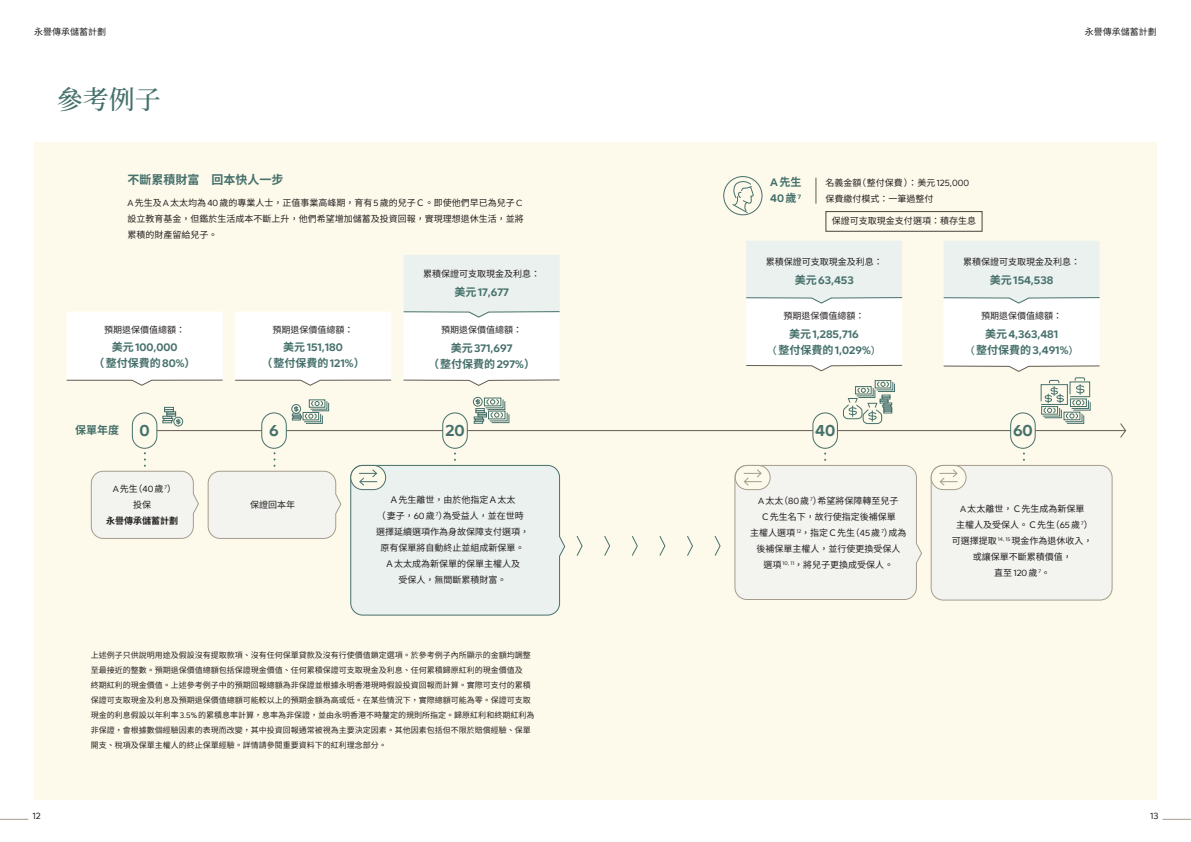
<style>
.page{position:relative;width:1191px;height:842px;background:#fff}
.page>*{position:absolute;margin:0;border:0;box-sizing:border-box;transform-origin:0 0}
.Head{font:500 26px "Noto Serif HK";color:#45706b}
.Body{font:700 16px "Sun Life New Text";color:#45706b}
.Subhead_1{font:700 12px "Noto Sans HK";color:#45706b}
.Body_Table{font:700 11px "Sun Life New Text";color:#45706b}
.Body_Table-2{font:700 11px "Noto Sans HK";color:#45706b}
.Body-2{font:9px/16px "Noto Sans HK";color:#231f20;text-align:center}
.Body-3{font:700 9px/16px "Noto Sans HK";color:#231f20;text-align:center}
.t1{font:9px "Sun Life New Text";color:#231f20}
.Body-4{font:8px/15px "Noto Sans HK";color:#231f20}
.s1{font-family:"Sun Life New Text"}
.s2{font-family:"Noto Sans HK"}
.s3{font-family:"Sun Life New Text";font-weight:400}
.s4{font-weight:400}
</style>
<div class="page">
<div style="left:34px;top:142px;width:561px;height:657px;background:#fefaeb"></div>
<div style="left:595px;top:142px;width:562px;height:657px;background:#fefaeb"></div>
<hr style="left:145px;top:430px;width:980px;height:1px;background:#635b54">
<svg style="left:1119px;top:423px;width:7px;height:15px"></svg>
<div style="left:262px;top:413px;width:24px;height:35px;background:#fefaeb;border-radius:12px"></div>
<div style="left:261px;top:412px;width:26px;height:37px;border:1px solid #45706b;border-radius:12px"></div>
<div style="left:443px;top:413px;width:24px;height:35px;background:#fefaeb;border-radius:12px"></div>
<div style="left:442px;top:412px;width:26px;height:37px;border:1px solid #45706b;border-radius:12px"></div>
<div style="left:132px;top:413px;width:25px;height:35px;background:#fefaeb;border-radius:12px"></div>
<div style="left:132px;top:412px;width:25px;height:37px;border:1px solid #45706b;border-radius:12px"></div>
<svg style="left:90px;top:434px;width:109px;height:105px"></svg>
<svg style="left:207px;top:434px;width:135px;height:105px"></svg>
<svg style="left:350px;top:435px;width:216px;height:181px"></svg>
<svg style="left:66px;top:312px;width:157px;height:74px;background:#fcfcfb"></svg>
<svg style="left:235px;top:312px;width:156px;height:74px;background:#fcfcfb"></svg>
<svg style="left:403px;top:255px;width:157px;height:131px;background:#f3f6f4"></svg>
<svg style="left:1023px;top:452px;width:2px;height:9px"></svg>
<div style="left:813px;top:413px;width:24px;height:35px;background:#fefaeb;border-radius:12px"></div>
<div style="left:812px;top:412px;width:26px;height:37px;border:1px solid #45706b;border-radius:12px"></div>
<div style="left:1010px;top:413px;width:25px;height:35px;background:#fefaeb;border-radius:12px"></div>
<div style="left:1010px;top:412px;width:25px;height:37px;border:1px solid #45706b;border-radius:12px"></div>
<svg style="left:815px;top:178px;width:1px;height:26px"></svg>
<div style="left:931px;top:465px;width:181px;height:135px;background:#f3f3f0;border-radius:12px"></div>
<div style="left:930px;top:465px;width:182px;height:136px;border:1px solid #a59d8b;border-radius:12px"></div>
<svg style="left:576px;top:536px;width:7px;height:20px"></svg>
<svg style="left:604px;top:536px;width:7px;height:20px"></svg>
<svg style="left:632px;top:536px;width:6px;height:20px"></svg>
<svg style="left:659px;top:536px;width:7px;height:20px"></svg>
<svg style="left:687px;top:536px;width:6px;height:20px"></svg>
<svg style="left:714px;top:536px;width:7px;height:20px"></svg>
<svg style="left:734px;top:435px;width:188px;height:165px"></svg>
<div style="left:931px;top:465px;width:35px;height:25px;background:#fefaeb;border-radius:12px"></div>
<div style="left:930px;top:465px;width:36px;height:25px;border:1px solid #a59d8b;border-radius:12px"></div>
<svg style="left:939px;top:469px;width:18px;height:17px"></svg>
<svg style="left:746px;top:241px;width:157px;height:131px;background:#f3f6f4"></svg>
<div style="left:723px;top:176px;width:39px;height:39px;border:1px solid #45706b;border-radius:50%"></div>
<svg style="left:731px;top:180px;width:23px;height:34px"></svg>
<div style="left:173px;top:417px;width:10px;height:9px;border:1px solid #45706b;border-radius:50%"></div>
<svg style="left:162px;top:407px;width:19px;height:17px"></svg>
<div style="left:291px;top:404px;width:10px;height:10px;border:1px solid #45706b;border-radius:50%"></div>
<svg style="left:292px;top:400px;width:37px;height:24px"></svg>
<div style="left:473px;top:397px;width:9px;height:9px;border:1px solid #45706b;border-radius:50%"></div>
<svg style="left:474px;top:398px;width:35px;height:26px"></svg>
<div style="left:875px;top:380px;width:16px;height:8px;border:1px solid #45706b"></div>
<svg style="left:843px;top:381px;width:52px;height:43px"></svg>
<svg style="left:943px;top:241px;width:157px;height:183px"></svg>
<div style="left:825px;top:211px;width:157px;height:21px;border:1px solid #48433b"></div>
<svg style="left:0;top:819px;width:28px;height:1px"></svg>
<svg style="left:1162px;top:819px;width:29px;height:1px"></svg>
<p class="Body-2" style="left:34px;top:24px;width:73px">永譽傳承儲蓄計劃</p>
<p class="Body-2" style="left:1085px;top:24px;width:73px">永譽傳承儲蓄計劃</p>
<p class="Head" style="left:57px;top:85px;width:105px">參考例子</p>
<p class="Subhead_1" style="left:128px;top:173px;width:157px">不斷累積財富 回本快人一步</p>
<p class="Body-2" style="left:128px;top:195px;width:398px;text-align:left"><span class="s1">A</span>先生及<span class="s1">A</span>太太均為<span class="s1">40</span>歲的專業人士，正值事業高峰期，育有<span class="s1">5</span>歲的兒子Ｃ。即使他們早已為兒子<span class="s1">C</span>設立教育基金，但鑑於生活成本不斷上升，他們希望增加儲蓄及投資回報，實現理想退休生活，並將累積的財產留給兒子。</p>
<p class="Body-2" style="left:104px;top:321px;width:82px">預期退保價值總額：</p>
<p class="Body_Table" style="left:112px;top:340px;width:67px"><span class="s2">美元</span>100,000</p>
<p class="Body_Table-2" style="left:94px;top:357px;width:103px">（整付保費的<span class="s1">80%</span>）</p>
<p class="Body-2" style="left:272px;top:321px;width:82px">預期退保價值總額：</p>
<p class="Body_Table" style="left:283px;top:340px;width:61px"><span class="s2">美元</span>151,180</p>
<p class="Body_Table-2" style="left:261px;top:357px;width:105px">（整付保費的<span class="s1">121%</span>）</p>
<p class="Body-2" style="left:423px;top:266px;width:118px">累積保證可支取現金及利息：</p>
<p class="Body_Table" style="left:454px;top:284px;width:56px"><span class="s2">美元</span>17,677</p>
<p class="Body-2" style="left:441px;top:322px;width:82px">預期退保價值總額：</p>
<p class="Body_Table" style="left:451px;top:340px;width:63px"><span class="s2">美元</span>371,697</p>
<p class="Body_Table-2" style="left:428px;top:358px;width:108px">（整付保費的<span class="s1">297%</span>）</p>
<p class="Body_Table-2" style="left:75px;top:423px;width:45px">保單年度</p>
<p class="Body" style="left:139px;top:419px;width:12px">0</p>
<p class="Body" style="left:269px;top:419px;width:11px">6</p>
<p class="Body" style="left:445px;top:419px;width:21px">20</p>
<p class="Body_Table-2" style="left:770px;top:176px;width:33px"><span class="s1">A</span>先生</p>
<p class="Body_Table" style="left:770px;top:191px;width:32px">40<span class="s2">歲</span><sup>7</sup></p>
<p class="Body-2" style="left:825px;top:174px;width:145px;text-align:left">名義金額（整付保費）：美元<span class="s1">125,000</span>保費繳付模式：一筆過整付</p>
<p class="Body-2" style="left:832px;top:213px;width:145px">保證可支取現金支付選項：積存生息</p>
<p class="Body-2" style="left:765px;top:254px;width:118px">累積保證可支取現金及利息：</p>
<p class="Body_Table" style="left:794px;top:272px;width:60px"><span class="s2">美元</span>63,453</p>
<p class="Body-2" style="left:783px;top:308px;width:82px">預期退保價值總額：</p>
<p class="Body_Table" style="left:789px;top:326px;width:71px"><span class="s2">美元</span>1,285,716</p>
<p class="Body_Table" style="left:773px;top:342px;width:103px">(<span class="s2">整付保費的</span>1,029%)</p>
<p class="Body-2" style="left:963px;top:254px;width:118px">累積保證可支取現金及利息：</p>
<p class="Body_Table" style="left:990px;top:272px;width:65px"><span class="s2">美元</span>154,538</p>
<p class="Body-2" style="left:981px;top:308px;width:82px">預期退保價值總額：</p>
<p class="Body_Table" style="left:985px;top:326px;width:75px"><span class="s2">美元</span>4,363,481</p>
<p class="Body_Table" style="left:971px;top:342px;width:103px">(<span class="s2">整付保費的</span>3,491%)</p>
<p class="Body" style="left:815px;top:419px;width:22px">40</p>
<p class="Body" style="left:1013px;top:419px;width:21px">60</p>
<p class="Body-3" style="left:106px;top:480px;width:74px"><span class="s3">A</span><span class="s4">先生（</span><span class="s3">40</span><span class="s4">歲</span> <sup>7</sup><span class="s4">）投保<br></span>永譽傳承儲蓄計劃</p>
<p class="Body-2" style="left:250px;top:496px;width:46px">保證回本年</p>
<p class="Body-2" style="left:376px;top:492px;width:155px">Ａ先生離世，由於他指定Ａ太太<br>（妻子，<span class="s1">60</span>歲 <sup>7</sup>）為受益人，並在世時選擇延續選項作為身故保障支付選項，原有保單將自動終止並組成新保單。<br>Ａ太太成為新保單的保單主權人及<br>受保人，無間斷累積財富。</p>
<p class="Body-2" style="left:750px;top:493px;width:158px"><span class="s1">A</span>太太（<span class="s1">80</span>歲 <sup>7</sup>）希望將保障轉至兒子<br>Ｃ先生名下，故行使指定後補保單<br>主權人選項 <sup>12</sup>，指定Ｃ先生（<span class="s1">45</span>歲 <sup>7</sup>）成為後補保單主權人，並行使更換受保人<br>選項 <sup>10,</sup> <sup>11</sup>，將兒子更換成受保人。</p>
<p class="Body-4" style="left:91px;top:648px;width:445px">上述例子只供說明用途及假設沒有提取款項、沒有任何保單貸款及沒有行使價值鎖定選項。於參考例子內所顯示的金額均調整至最接近的整數。預期退保價值總額包括保證現金價值、任何累積保證可支取現金及利息、任何累積歸原紅利的現金價值及<br>終期紅利的現金價值。上述參考例子中的預期回報總額為非保證並根據永明香港現時假設投資回報而計算。實際可支付的累積保證可支取現金及利息及預期退保價值總額可能較以上的預期金額為高或低。在某些情況下，實際總額可能為零。保證可支取現金的利息假設以年利率<span class="s1">3.5%</span>的累積息率計算，息率為非保證，並由永明香港不時釐定的規則所指定。歸原紅利和終期紅利為非保證，會根據數個經驗因素的表現而改變，其中投資回報通常被視為主要決定因素。其他因素包括但不限於賠償經驗、保單開支、稅項及保單主權人的終止保單經驗。詳情請參閱重要資料下的紅利理念部分。</p>
<p class="Body-2" style="left:951px;top:501px;width:142px"><span class="s1">A</span>太太離世，Ｃ先生成為新保單<br>主權人及受保人。Ｃ先生（<span class="s1">65</span>歲 <sup>7</sup>）可選擇提取 <sup>14,</sup> <sup>15</sup> 現金作為退休收入，或讓保單不斷累積價值，<br>直至<span class="s1">120</span>歲 <sup>7</sup>。</p>
<p class="t1" style="left:33px;top:809px;width:10px">12</p>
<p class="t1" style="left:1150px;top:809px;width:10px">13</p>
</div>
